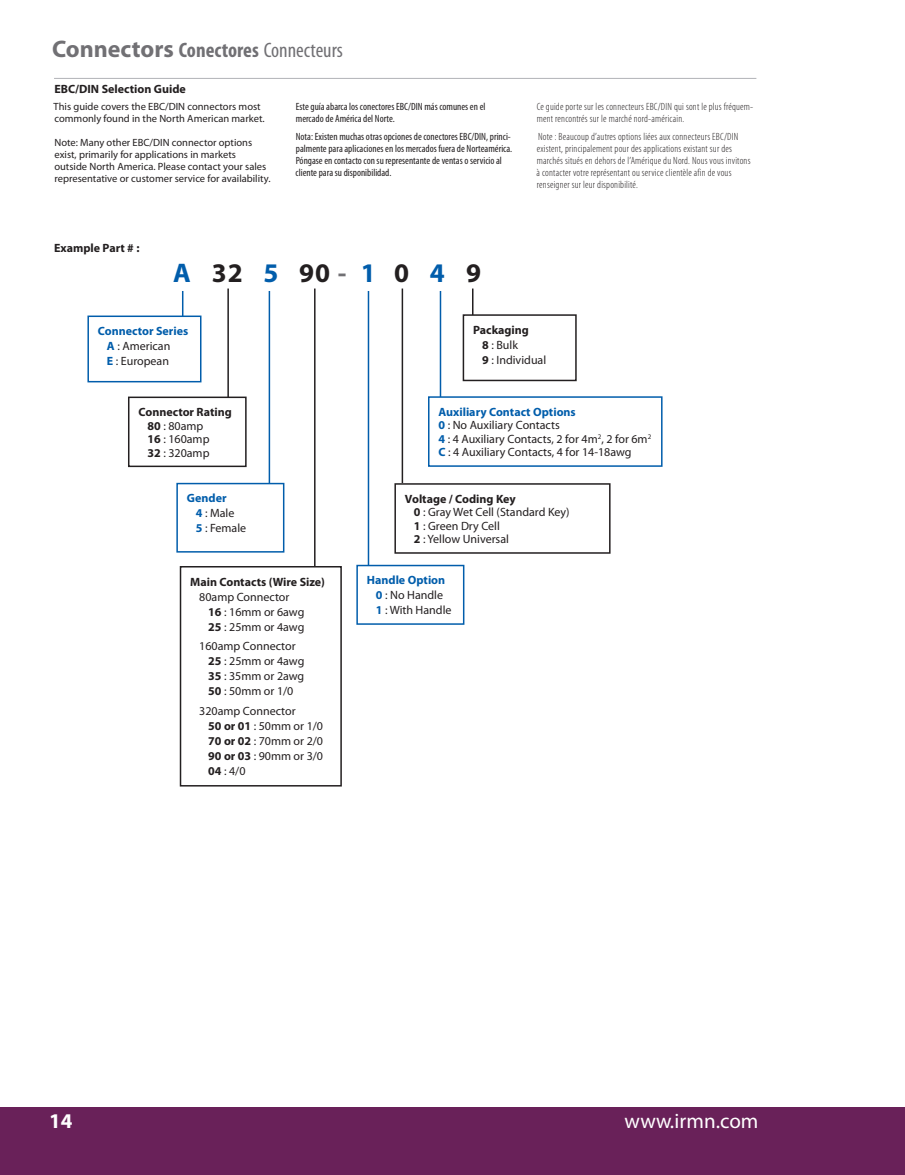
<style>
.page{position:relative;width:905px;height:1175px;background:#fff}
.page>*{position:absolute;margin:0;border:0;box-sizing:border-box;transform-origin:0 0}
.t1{font:700 27px "Myriad Pro";color:#231f20}
.t2{font:condensed 21px "Myriad Pro";color:#717074}
.t3{font:21px "Myriad Pro";color:#fff}
.t4{font:700 21px "Myriad Pro";color:#fff}
.t5{font:12px/15px "Myriad Pro";color:#231f20}
.t6{font:700 12px/13.5px "Myriad Pro";color:#231f20}
.t7{font:300 condensed 10.5px/12px "Myriad Pro";letter-spacing:.02em;color:#231f20}
.t8{font:condensed 10.5px/12px "Myriad Pro";color:#231f20}
.t9{font:10.5px/12px "Myriad Pro";color:#231f20}
.s1{font-weight:700;font-stretch:normal;font-size:24px}
.s2{font-weight:700}
.s3{color:#015dab}
.s4{color:#717074}
.s5{font-weight:700;color:#015dab}
.s6{font-weight:400}
</style>
<div class="page">
<div style="left:0;top:1107px;width:904px;height:67px;background:#692159"></div>
<hr style="left:54px;top:78px;width:702px;height:1px;background:#b2b3b7">
<hr style="left:268px;top:291px;width:2px;height:204px;background:#015dab">
<hr style="left:182px;top:291px;width:1px;height:37px;background:#015dab">
<hr style="left:314px;top:288px;width:1px;height:279px;background:#231f20">
<hr style="left:227px;top:288px;width:2px;height:111px;background:#231f20">
<hr style="left:401px;top:288px;width:2px;height:196px;background:#231f20">
<hr style="left:472px;top:288px;width:1px;height:32px;background:#231f20">
<hr style="left:368px;top:291px;width:1px;height:276px;background:#015dab">
<hr style="left:440px;top:291px;width:1px;height:114px;background:#015dab">
<div style="left:128px;top:396px;width:118px;height:71px;border:2px solid #231f20"></div>
<div style="left:394px;top:483px;width:216px;height:71px;border:2px solid #231f20"></div>
<div style="left:180px;top:566px;width:162px;height:220px;border:2px solid #231f20"></div>
<div style="left:177px;top:483px;width:107px;height:69px;background:#fff"></div>
<div style="left:176px;top:483px;width:108px;height:69px;border:2px solid #015dab"></div>
<div style="left:356px;top:565px;width:108px;height:60px;border:2px solid #015dab"></div>
<div style="left:87px;top:315px;width:114px;height:67px;border:2px solid #015dab"></div>
<div style="left:462px;top:314px;width:114px;height:67px;border:2px solid #231f20"></div>
<div style="left:429px;top:397px;width:232px;height:69px;background:#fff"></div>
<div style="left:428px;top:396px;width:234px;height:71px;border:2px solid #015dab"></div>
<h2 class="t2" style="left:52px;top:39px;width:292px"><span class="s1">Connectors</span> <span class="s2">Conectores</span> Connecteurs</h2>
<p class="t6" style="left:54px;top:82px;width:133px">EBC/DIN Selection Guide</p>
<p class="t9" style="left:54px;top:101px;width:211px">This guide covers the EBC/DIN connectors most commonly found in the North American market.</p>
<p class="t9" style="left:54px;top:137px;width:217px">Note: Many other EBC/DIN connector options exist, primarily for applications in markets outside North America. Please contact your sales representative or customer service for availability.</p>
<p class="t6" style="left:54px;top:241px;width:87px">Example Part # :</p>
<p class="t8" style="left:296px;top:101px;width:191px">Este guía abarca los conectores EBC/DIN más comunes en el mercado de América del Norte.</p>
<p class="t8" style="left:295px;top:131px;width:218px">Nota: Existen muchas otras opciones de conectores EBC/DIN, princi&shy;palmente para aplicaciones en los mercados fuera de Norteamérica.<br>Póngase en contacto con su representante de ventas o servicio al cliente para su disponibilidad.</p>
<h1 class="t1" style="left:173px;top:258px;width:309px"><span class="s3">A</span> 32 <span class="s3">5</span> 90 <span class="s4">-</span> <span class="s3">1</span> 0 <span class="s3">4</span> 9</h1>
<p class="t7" style="left:536px;top:101px;width:218px">Ce guide porte sur les connecteurs EBC/DIN qui sont le plus fréquem&shy;ment rencontrés sur le marché nord-américain.</p>
<p class="t7" style="left:536px;top:131px;width:215px">Note : Beaucoup d’autres options liées aux connecteurs EBC/DIN existent, principalement pour des applications existant sur des marchés situés en dehors de l’Amérique du Nord. Nous vous invitons à contacter votre représentant ou service clientèle afin de vous renseigner sur leur disponibilité.</p>
<p class="t5" style="left:107px;top:324px;width:83px;text-indent:-9px"><span class="s5">Connector Series<br>A</span> : American<br><span class="s5">E</span> : European</p>
<p class="t5" style="left:482px;top:322px;width:66px;text-indent:-9px"><span class="s2">Packaging<br>8</span> : Bulk<br><span class="s2">9</span> : Individual</p>
<p class="t5" style="left:438px;top:405px;width:214px;line-height:13.5px"><span class="s5">Auxiliary Contact Options<br>0</span> : No Auxiliary Contacts<br><span class="s5">4</span> : 4 Auxiliary Contacts, 2 for 4m<sup>2</sup>, 2 for 6m<sup>2<br></sup><span class="s5">C</span> : 4 Auxiliary Contacts, 4 for 14-18awg</p>
<p class="t6" style="left:147px;top:405px;width:86px;text-indent:-9px">Connector Rating<br>80 <span class="s6">: 80amp<br></span>16 <span class="s6">: 160amp<br></span>32 <span class="s6">: 320amp</span></p>
<p class="t5" style="left:196px;top:491px;width:52px;text-indent:-9px"><span class="s5">Gender<br>4</span> : Male<br><span class="s5">5</span> : Female</p>
<p class="t6" style="left:190px;top:575px;width:136px">Main Contacts (Wire Size)</p>
<p class="t5" style="left:208px;top:589px;width:98px;text-indent:-9px">80amp Connector<br><span class="s2">16</span> : 16mm or 6awg<br><span class="s2">25</span> : 25mm or 4awg</p>
<p class="t5" style="left:208px;top:638px;width:98px;text-indent:-9px">160amp Connector<br><span class="s2">25</span> : 25mm or 4awg<br><span class="s2">35</span> : 35mm or 2awg<br><span class="s2">50</span> : 50mm or 1/0</p>
<p class="t5" style="left:208px;top:703px;width:116px;text-indent:-9px">320amp Connector<br><span class="s2">50 or 01</span> : 50mm or 1/0<br><span class="s2">70 or 02</span> : 70mm or 2/0<br><span class="s2">90 or 03</span> : 90mm or 3/0<br><span class="s2">04</span> : 4/0</p>
<p class="t5" style="left:414px;top:492px;width:157px;line-height:13.5px;text-indent:-9px"><span class="s2">Voltage / Coding Key<br>0</span> : Gray Wet Cell (Standard Key)<br><span class="s2">1</span> : Green Dry Cell<br><span class="s2">2</span> : Yellow Universal</p>
<p class="t5" style="left:376px;top:573px;width:77px;text-indent:-9px"><span class="s5">Handle Option<br>0</span> : No Handle<br><span class="s5">1</span> : With Handle</p>
<h2 class="t4" style="left:49px;top:1109px;width:25px">14</h2>
<h2 class="t3" style="left:624px;top:1109px;width:135px">www.irmn.com</h2>
</div>
